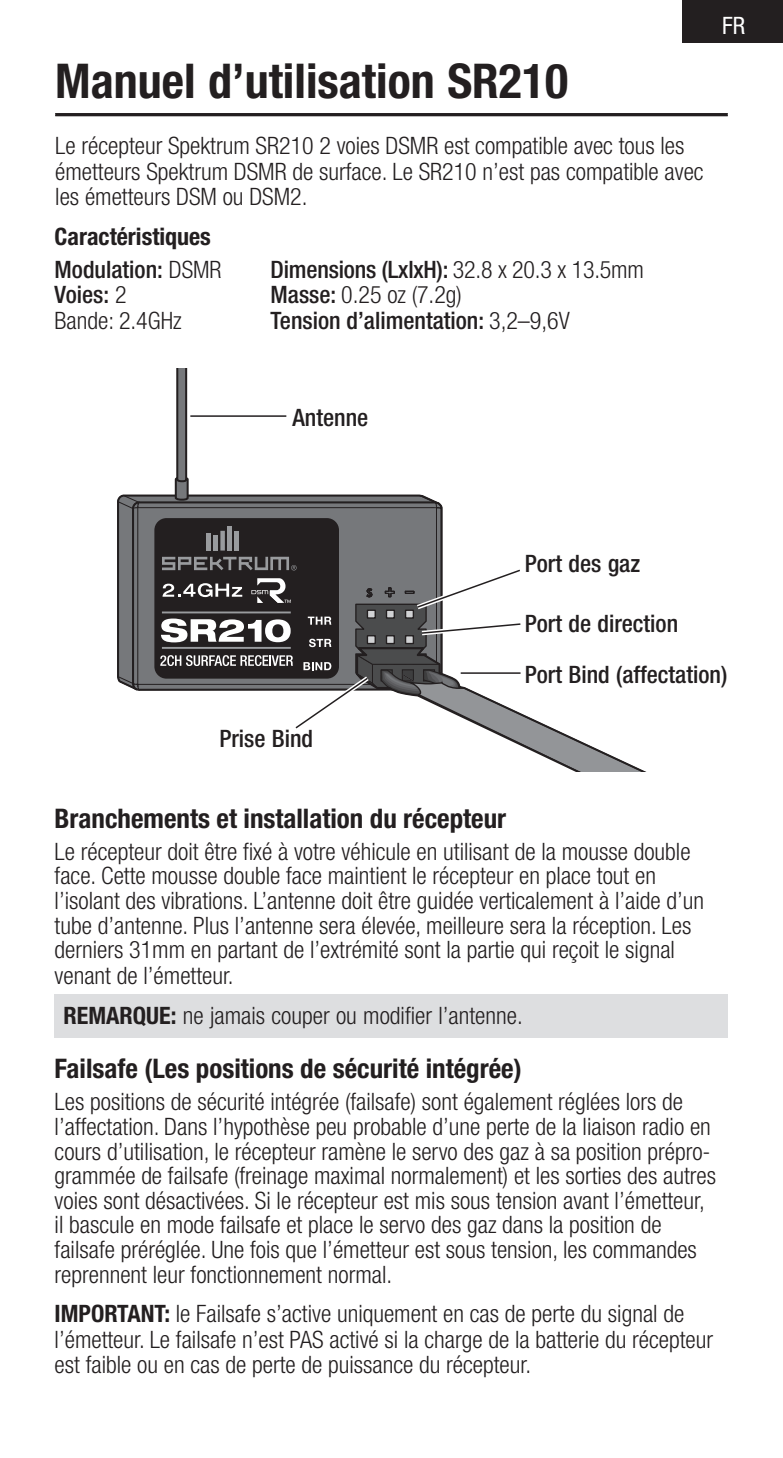
<style>
.page{position:relative;width:783px;height:1458px;background:#fff}
.page>*{position:absolute;margin:0;border:0;box-sizing:border-box;transform-origin:0 0}
.t1{font:700 condensed 48px "Helvetica Neue LT Std";color:#231f20}
.t2{font:700 condensed 27px "Helvetica Neue LT Std";color:#231f20}
.t3{font:300 condensed 24px/24.6px "Helvetica Neue LT Std";color:#231f20}
.t4{font:500 condensed 24px "Helvetica Neue LT Std";color:#231f20}
.t5{font:700 condensed 24px/32.4px "Helvetica Neue LT Std";color:#231f20}
.t6{font:condensed 24px "Helvetica Neue LT Std";color:#fff}
.s1{font-weight:500}
.s2{font-weight:300}
.s3{font-weight:700}
</style>
<div class="page">
<div style="left:683px;top:0;width:100px;height:43px;background:#231f20"></div>
<div style="left:55px;top:994px;width:673px;height:44px;background:#dddee0"></div>
<hr style="left:55px;top:113px;width:673px;height:3px;background:#231f20">
<svg style="left:117px;top:368px;width:527px;height:403px"></svg>
<h1 class="t1" style="left:55px;top:52px;width:514px">Manuel d’utilisation SR210</h1>
<p class="t3" style="left:55px;top:133px;width:650px;line-height:25.5px">Le récepteur Spektrum SR210 2 voies DSMR est compatible avec tous les émetteurs Spektrum DSMR de surface. Le SR210 n’est pas compatible avec les émetteurs DSM ou DSM2.</p>
<p class="t5" style="left:55px;top:220px;width:169px">Caractéristiques<br><span class="s1">Modulation:</span> <span class="s2">DSMR</span></p>
<p class="t4" style="left:271px;top:255px;width:375px">Dimensions (LxlxH): <span class="s2">32.8 x 20.3 x 13.5mm</span></p>
<p class="t4" style="left:55px;top:280px;width:73px">Voies: <span class="s2">2</span></p>
<p class="t3" style="left:271px;top:282px;width:193px"><span class="s1">Masse:</span> 0.25 oz (7.2g)</p>
<p class="t3" style="left:55px;top:308px;width:128px">Bande: 2.4GHz</p>
<p class="t4" style="left:271px;top:306px;width:301px">Tension d’alimentation: <span class="s2">3,2–9,6V</span></p>
<p class="t6" style="left:722px;top:12px;width:25px">FR</p>
<p class="t4" style="left:292px;top:403px;width:77px">Antenne</p>
<p class="t4" style="left:525px;top:549px;width:117px">Port des gaz</p>
<p class="t4" style="left:525px;top:610px;width:155px">Port de direction</p>
<p class="t4" style="left:219px;top:724px;width:95px">Prise Bind</p>
<p class="t4" style="left:525px;top:660px;width:204px">Port Bind (affectation)</p>
<p class="t2" style="left:55px;top:802px;width:453px">Branchements et installation du récepteur</p>
<p class="t3" style="left:55px;top:839px;width:651px">Le récepteur doit être fixé à votre véhicule en utilisant de la mousse double face. Cette mousse double face maintient le récepteur en place tout en l’isolant des vibrations. L’antenne doit être guidée verticalement à l’aide d’un tube d’antenne. Plus l’antenne sera élevée, meilleure sera la réception. Les derniers 31mm en partant de l’extrémité sont la partie qui reçoit le signal venant de l’émetteur.</p>
<p class="t3" style="left:64px;top:1003px;width:461px"><span class="s3">REMARQUE:</span> ne jamais couper ou modifier l’antenne.</p>
<p class="t2" style="left:55px;top:1052px;width:469px">Failsafe (Les positions de sécurité intégrée)</p>
<p class="t3" style="left:55px;top:1089px;width:663px">Les positions de sécurité intégrée (failsafe) sont également réglées lors de l’affectation. Dans l’hypothèse peu probable d’une perte de la liaison radio en cours d’utilisation, le récepteur ramène le servo des gaz à sa position prépro&shy;grammée de failsafe (freinage maximal normalement) et les sorties des autres voies sont désactivées. Si le récepteur est mis sous tension avant l’émetteur, il bascule en mode failsafe et place le servo des gaz dans la position de failsafe préréglée. Une fois que l’émetteur est sous tension, les commandes reprennent leur fonctionnement normal.</p>
<p class="t3" style="left:55px;top:1301px;width:660px;line-height:25.5px"><span class="s3">IMPORTANT:</span> le Failsafe s’active uniquement en cas de perte du signal de l’émetteur. Le failsafe n’est PAS activé si la charge de la batterie du récepteur est faible ou en cas de perte de puissance du récepteur.</p>
</div>
